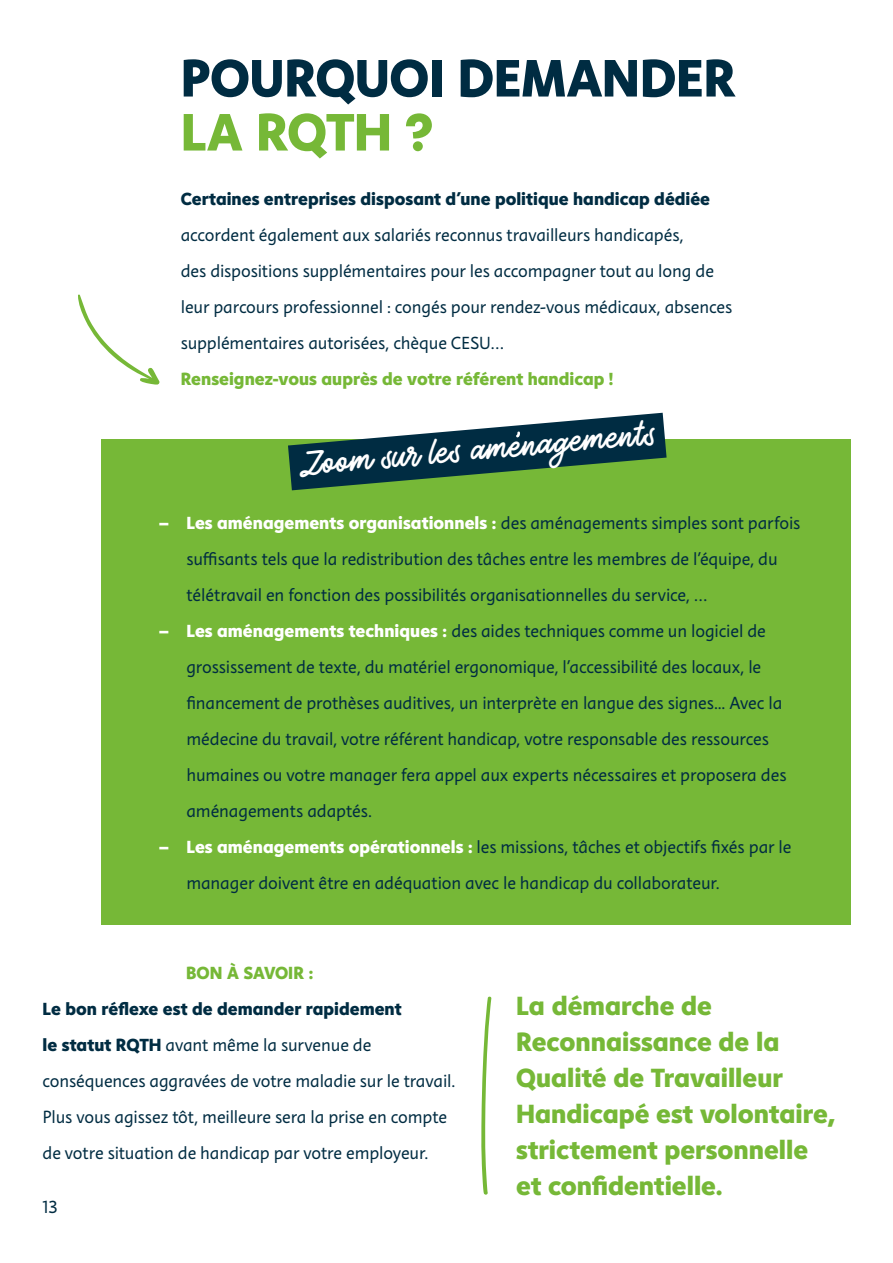
<style>
.page{position:relative;width:893px;height:1263px;background:#fff}
.page>*{position:absolute;margin:0;border:0;box-sizing:border-box;transform-origin:0 0}
.Section_-H1{font:800 54px/54px "Instant 5";letter-spacing:-.005em;color:#002c42}
.Section_-_H2{font:45px "Auto Rich";color:#fff}
.t1{font:800 27px/36px "Instant 5";color:#76b837}
.t2{font:18px/36px "Instant 3";letter-spacing:-.005em;color:#002c42}
.Section_-_H2-2{font:800 18px "Instant 5";letter-spacing:.005em;color:#76b837}
.s1{color:#76b837}
.s2{font-family:"Instant 5";font-weight:800}
.s3{font-family:"Instant 5";font-weight:800;color:#fff}
</style>
<div class="page">
<svg style="left:78px;top:294px;width:82px;height:91px"></svg>
<div style="left:101px;top:439px;width:749px;height:486px;background:#76b837"></div>
<svg style="left:288px;top:412px;width:379px;height:79px"></svg>
<svg style="left:516px;top:431px;width:4px;height:7px"></svg>
<svg style="left:481px;top:997px;width:10px;height:198px"></svg>
<h1 class="Section_-H1" style="left:181px;top:50px;width:557px">POURQUOI DEMANDER<br><span class="s1">LA RQTH ?</span></h1>
<p class="t2" style="left:181px;top:181px;width:553px"><span class="s2">Certaines entreprises disposant d’une politique handicap dédiée </span>accordent également aux salariés reconnus travailleurs handicapés,<br>des dispositions supplémentaires pour les accompagner tout au long de leur parcours professionnel : congés pour rendez-vous médicaux, absences supplémentaires autorisées, chèque CESU…</p>
<p class="Section_-_H2-2" style="left:181px;top:366px;width:434px">Renseignez-vous auprès de votre référent handicap !</p>
<h2 class="Section_-_H2" style="left:298px;top:446px;width:358px;rotate:-5deg">Zoom sur les amenagements</h2>
<p class="t2" style="left:186px;top:505px;width:615px;text-indent:-27px"><span class="s3">– Les aménagements organisationnels :</span> des aménagements simples sont parfois suffisants tels que la redistribution des tâches entre les membres de l’équipe, du télétravail en fonction des possibilités organisationnelles du service, …</p>
<p class="t2" style="left:186px;top:613px;width:602px;text-indent:-27px"><span class="s3">– Les aménagements techniques :</span> des aides techniques comme un logiciel de grossissement de texte, du matériel ergonomique, l’accessibilité des locaux, le financement de prothèses auditives, un interprète en langue des signes... Avec la médecine du travail, votre référent handicap, votre responsable des ressources humaines ou votre manager fera appel aux experts nécessaires et proposera des aménagements adaptés.</p>
<p class="t2" style="left:186px;top:829px;width:606px;text-indent:-27px"><span class="s3">– Les aménagements opérationnels :</span> les missions, tâches et objectifs fixés par le manager doivent être en adéquation avec le handicap du collaborateur.</p>
<h2 class="Section_-_H2-2" style="left:186px;top:960px;width:129px">BON À SAVOIR :</h2>
<p class="t2" style="left:43px;top:991px;width:414px"><span class="s2">Le bon réflexe est de demander rapidement<br>le statut RQTH</span> avant même la survenue de conséquences aggravées de votre maladie sur le travail.<br>Plus vous agissez tôt, meilleure sera la prise en compte de votre situation de handicap par votre employeur.</p>
<p class="t1" style="left:516px;top:987px;width:320px">La démarche de<br>Reconnaissance de la<br>Qualité de Travailleur<br>Handicapé est volontaire, strictement personnelle et confidentielle.</p>
<p class="t2" style="left:43px;top:1189px;width:17px">13</p>
</div>
